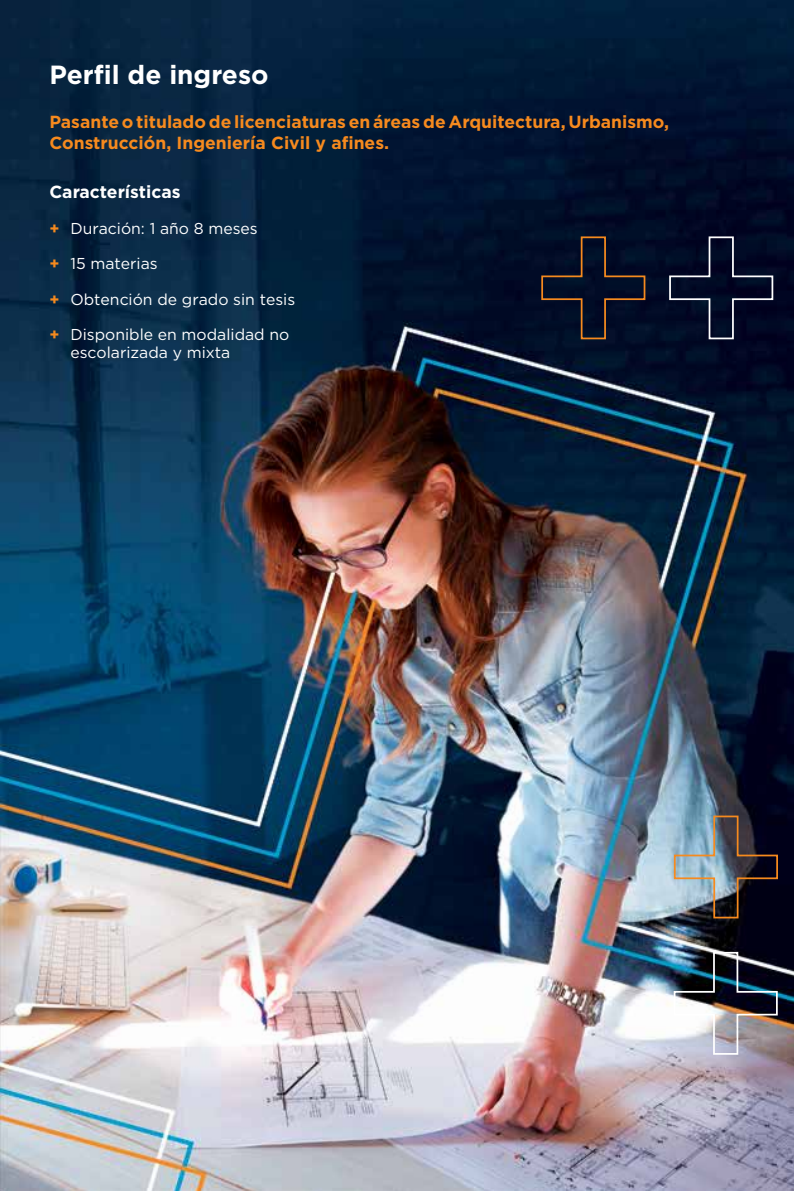
<style>
.page{position:relative;width:794px;height:1191px;background:#fff}
.page>*{position:absolute;margin:0;border:0;box-sizing:border-box;transform-origin:0 0}
.t1{font:700 26.25px "Gotham";color:#fff}
.t2{font:700 17.5px/21px "Gotham";color:#f68a1e}
.t3{font:700 17.5px "Gotham";color:#fff}
.t4{font:15.75px/17.7px "Gotham";color:#fff}
.s1{font-weight:700;color:#f68a1e}
</style>
<div class="page">
<img style="left:0;top:0;width:794px;height:1191px">
<svg style="left:0;top:97px;width:1px;height:240px"></svg>
<img style="left:673px;top:814px;width:106px;height:105px">
<svg style="left:668px;top:235px;width:106px;height:105px;background:#101731"></svg>
<img style="left:673px;top:951px;width:105px;height:104px">
<svg style="left:540px;top:235px;width:106px;height:105px;background:#101426"></svg>
<h1 class="t1" style="left:49px;top:57px;width:221px">Perfil de ingreso</h1>
<p class="t2" style="left:49px;top:111px;width:621px">Pasante o titulado de licenciaturas en áreas de Arquitectura, Urbanismo,<br>Construcción, Ingeniería Civil y afines.</p>
<p class="t3" style="left:49px;top:180px;width:133px">Características</p>
<p class="t4" style="left:49px;top:219px;width:210px"><span class="s1">+</span> Duración: 1 año 8 meses</p>
<p class="t4" style="left:49px;top:254px;width:110px"><span class="s1">+</span> 15 materias</p>
<p class="t4" style="left:49px;top:290px;width:247px"><span class="s1">+</span> Obtención de grado sin tesis</p>
<p class="t4" style="left:70px;top:325px;width:220px;text-indent:-21px"><span class="s1">+</span> Disponible en modalidad no escolarizada y mixta</p>
</div>
